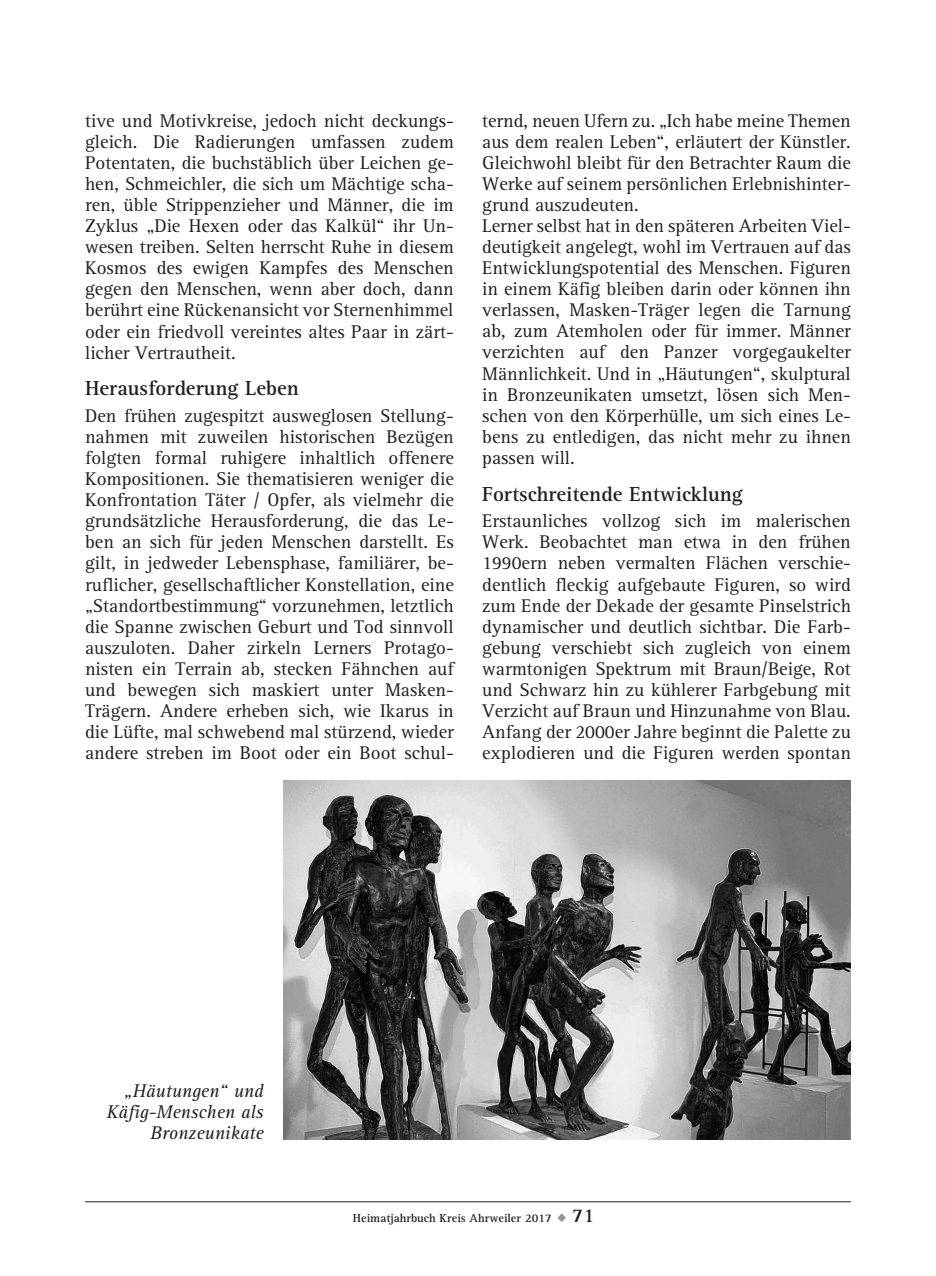
<style>
.page{position:relative;width:936px;height:1276px;background:#fff}
.page>*{position:absolute;margin:0;border:0;box-sizing:border-box;transform-origin:0 0}
.t1{font:700 21px "AT Rotis Serif";color:#231f20}
.t2{font:19px/21px "AT Rotis Serif";color:#231f20;text-align:justify}
.t3{font:italic 19px/21px "AT Rotis Serif";color:#231f20;text-align:right}
.t4{font:700 12px "AT Rotis Serif";color:#231f20}
.s1{color:#939598}
.s2{font-size:20px}
</style>
<div class="page">
<hr style="left:85px;top:1201px;width:765px;height:1px;background:#231f20">
<img style="left:283px;top:781px;width:567px;height:358px">
<p class="t2" style="left:85px;top:111px;width:370px">tive und Motivkreise, jedoch nicht deckungs&shy;gleich. Die Radierungen umfassen zudem Potentaten, die buchstäblich über Leichen ge&shy;hen, Schmeichler, die sich um Mächtige scha&shy;ren, üble Strippenzieher und Männer, die im Zyklus „Die Hexen oder das Kalkül“ ihr Un&shy;wesen treiben. Selten herrscht Ruhe in diesem Kosmos des ewigen Kampfes des Menschen gegen den Menschen, wenn aber doch, dann berührt eine Rückenansicht vor Sternenhimmel oder ein friedvoll vereintes altes Paar in zärt&shy;licher Vertrautheit.</p>
<p class="t1" style="left:85px;top:376px;width:215px">Herausforderung Leben</p>
<p class="t2" style="left:85px;top:406px;width:370px">Den frühen zugespitzt ausweglosen Stellung&shy;nahmen mit zuweilen historischen Bezügen folgten formal ruhigere inhaltlich offenere Kompositionen. Sie thematisieren weniger die Konfrontation Täter / Opfer, als vielmehr die grundsätzliche Herausforderung, die das Le&shy;ben an sich für jeden Menschen darstellt. Es gilt, in jedweder Lebensphase, familiärer, be&shy;ruflicher, gesellschaftlicher Konstellation, eine „Standortbestimmung“ vorzunehmen, letztlich die Spanne zwischen Geburt und Tod sinnvoll auszuloten. Daher zirkeln Lerners Protago&shy;nisten ein Terrain ab, stecken Fähnchen auf und bewegen sich maskiert unter Masken-Trägern. Andere erheben sich, wie Ikarus in die Lüfte, mal schwebend mal stürzend, wieder andere streben im Boot oder ein Boot schul-</p>
<p class="t2" style="left:482px;top:110px;width:370px;text-align:left">ternd, neuen Ufern zu. „Ich habe meine Themen aus dem realen Leben“, erläutert der Künstler.<br>Gleichwohl bleibt für den Betrachter Raum die Werke auf seinem persönlichen Erlebnishinter&shy;grund auszudeuten.<br>Lerner selbst hat in den späteren Arbeiten Viel&shy;deutigkeit angelegt, wohl im Vertrauen auf das Entwicklungspotential des Menschen. Figuren in einem Käfig bleiben darin oder können ihn verlassen, Masken-Träger legen die Tarnung ab, zum Atemholen oder für immer. Männer verzichten auf den Panzer vorgegaukelter Männlichkeit. Und in „Häutungen“, skulptural in Bronzeunikaten umsetzt, lösen sich Men&shy;schen von den Körperhülle, um sich eines Le&shy;bens zu entledigen, das nicht mehr zu ihnen passen will.</p>
<p class="t1" style="left:482px;top:481px;width:262px">Fortschreitende Entwicklung</p>
<p class="t2" style="left:482px;top:511px;width:370px">Erstaunliches vollzog sich im malerischen Werk. Beobachtet man etwa in den frühen 1990ern neben vermalten Flächen verschie&shy;dentlich fleckig aufgebaute Figuren, so wird zum Ende der Dekade der gesamte Pinselstrich dynamischer und deutlich sichtbar. Die Farb&shy;gebung verschiebt sich zugleich von einem warmtonigen Spektrum mit Braun/Beige, Rot und Schwarz hin zu kühlerer Farbgebung mit Verzicht auf Braun und Hinzunahme von Blau.<br>Anfang der 2000er Jahre beginnt die Palette zu explodieren und die Figuren werden spontan</p>
<p class="t3" style="left:107px;top:1080px;width:158px">„Häutungen“ und<br>Käfig-Menschen als<br>Bronzeunikate</p>
<p class="t4" style="left:353px;top:1210px;width:243px">Heimatjahrbuch Kreis Ahrweiler 2017 <span class="s1">◆</span> <span class="s2">71</span></p>
</div>
